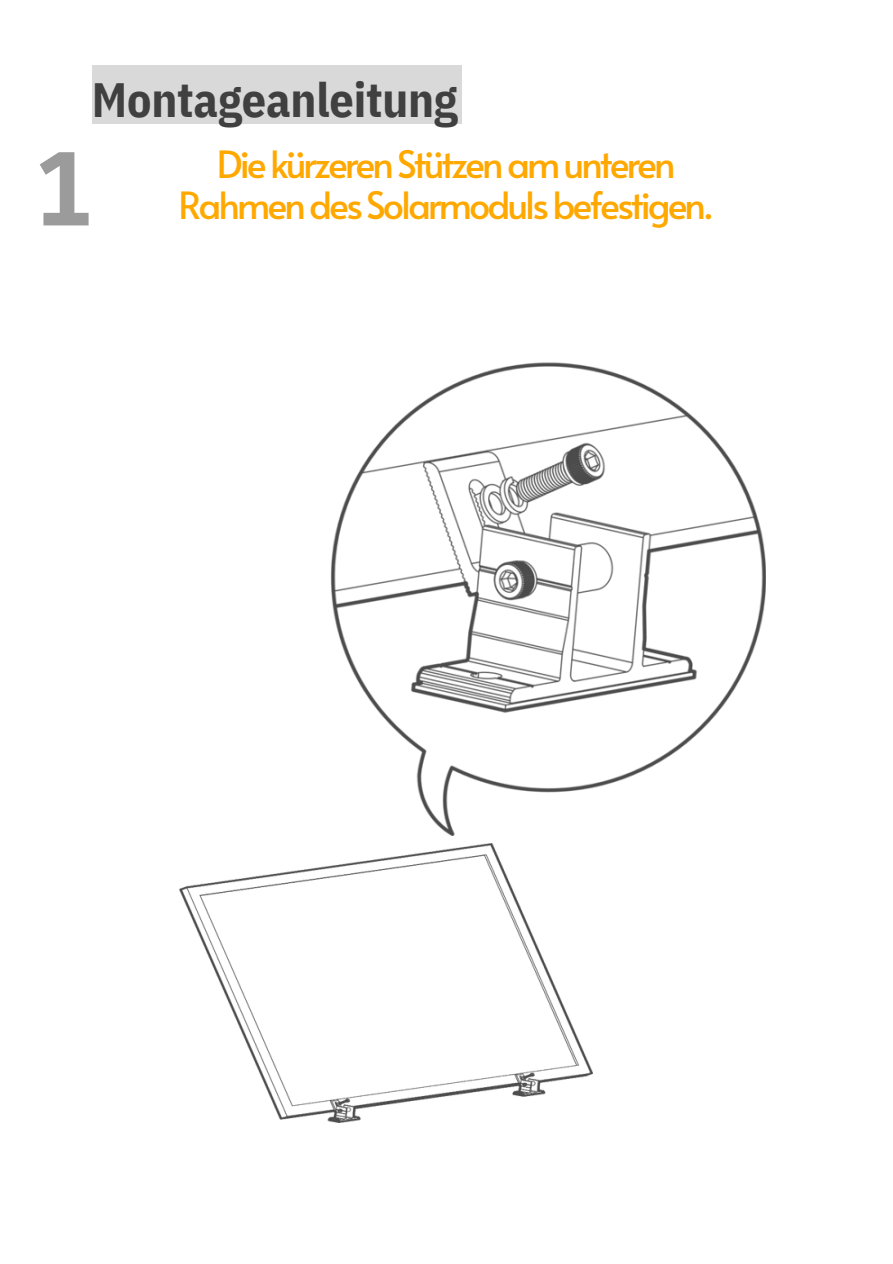
<style>
.page{position:relative;width:893px;height:1264px;background:#fff}
.page>*{position:absolute;margin:0;border:0;box-sizing:border-box;transform-origin:0 0}
.t1{font:700 104.85px "IBM Plex Sans Cond";color:#9b9b9b}
.t2{font:700 48px "IBM Plex Sans Cond";letter-spacing:-.005em;color:#404040}
.t3{font:37.5px/40.5px "Alata";letter-spacing:-.08em;color:#ffa800;text-align:center}
</style>
<div class="page">
<img style="left:330px;top:362px;width:435px;height:473px">
<img style="left:179px;top:843px;width:413px;height:279px">
<div style="left:92px;top:65px;width:369px;height:59px;background:#d9d9d9"></div>
<p class="t2" style="left:92px;top:68px;width:367px">Montageanleitung</p>
<p class="t3" style="left:178px;top:142px;width:537px">Die kürzeren Stützen am unteren<br>Rahmen des Solarmoduls befestigen.</p>
<h1 class="t1" style="left:36px;top:118px;width:58px">1</h1>
</div>
